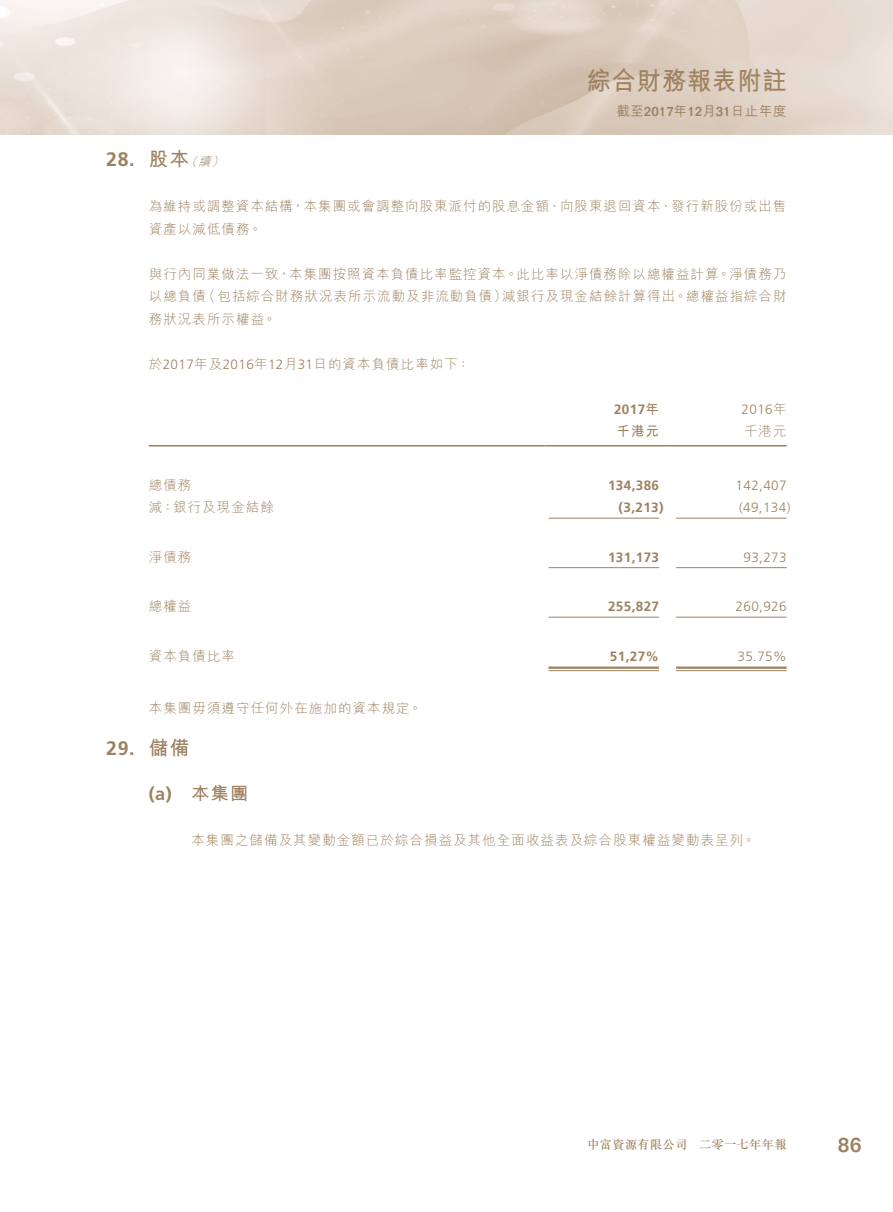
<style>
.page{position:relative;width:893px;height:1212px;background:#fff}
.page>*{position:absolute;margin:0;border:0;box-sizing:border-box;transform-origin:0 0}
.t1{font:700 25.5px "M Hei HK";letter-spacing:.035em;color:#9e815f;scale:.95 1}
.t2{font:500 21px "Folio Std";color:#9e815f}
.Heading_1{font:700 19.5px "Frutiger LT Std";color:#9e815f}
.Heading_1-2{font:700 19.5px "M Hei HK";color:#9e815f}
.Heading_2{font:700 18px "M Hei HK";color:#9e815f}
.Heading_2-2{font:700 18px "Frutiger LT Std";color:#9e815f}
.Body_Text{font:300 13.5px/22.5px "M Hei HK";letter-spacing:.075em;color:#9e815f}
.Body_Text-2{font:300 13.5px "Frutiger LT Std";letter-spacing:.03em;color:#9e815f}
.Body_Text-3{font:700 13.5px "Frutiger LT Std";letter-spacing:.03em;color:#9e815f}
.t3{font:500 13.5px "M Hei HK";letter-spacing:.05em;color:#9e815f}
.Body_Text-4{font:700 13.5px "M Hei HK";color:#9e815f}
.t4{font:500 12px "M Sung HK";letter-spacing:.045em;color:#9e815f}
.Heading_1-3{font:italic 300 12px "M Hei HK";color:#9e815f}
.s1{font-family:"Folio Std"}
.s2{font-family:"Frutiger LT Std"}
.s3{font-family:"M Hei HK"}
</style>
<div class="page">
<img style="left:0;top:0;width:1px;height:134px">
<hr style="left:149px;top:445px;width:395px;height:1px;background:#9e815f">
<hr style="left:544px;top:445px;width:128px;height:1px;background:#9e815f">
<hr style="left:672px;top:445px;width:115px;height:1px;background:#9e815f">
<hr style="left:549px;top:518px;width:110px;height:1px;background:#9e815f">
<hr style="left:676px;top:518px;width:111px;height:1px;background:#9e815f">
<hr style="left:549px;top:567px;width:110px;height:1px;background:#9e815f">
<hr style="left:676px;top:567px;width:111px;height:1px;background:#9e815f">
<hr style="left:549px;top:617px;width:110px;height:1px;background:#9e815f">
<hr style="left:676px;top:617px;width:111px;height:1px;background:#9e815f">
<hr style="left:549px;top:666px;width:110px;height:3px;background:#9e815f">
<hr style="left:549px;top:670px;width:110px;height:1px;background:#9e815f">
<hr style="left:676px;top:666px;width:111px;height:3px;background:#9e815f">
<hr style="left:676px;top:670px;width:111px;height:1px;background:#9e815f">
<p class="Heading_1" style="left:106px;top:148px;width:30px">28.</p>
<p class="Heading_1-2" style="left:149px;top:145px;width:42px">股本</p>
<p class="Heading_1-3" style="left:185px;top:156px;width:30px">（續</p>
<p class="Heading_1-3" style="left:212px;top:156px;width:17px">(</p>
<h1 class="t1" style="left:587px;top:62px;width:212px">綜合財務報表附註</h1>
<p class="t3" style="left:616px;top:101px;width:172px">截至<span class="s1">2017</span>年<span class="s1">12</span>月<span class="s1">31</span>日止年度</p>
<p class="Body_Text" style="left:149px;top:195px;width:639px">為維持或調整資本結構，本集團或會調整向股東派付的股息金額、向股東退回資本、發行新股份或出售資產以減低債務。</p>
<p class="Body_Text" style="left:149px;top:262px;width:639px;text-align:right">與行內同業做法一致，本集團按照資本負債比率監控資本。此比率以淨債務除以總權益計算。淨債務乃減銀行及現金結餘計算得出。總權益指綜合財</p>
<p class="Body_Text" style="left:202px;top:285px;width:306px">（包括綜合財務狀況表所示流動及非流動負債）</p>
<p class="Body_Text" style="left:149px;top:285px;width:129px">以總負債<br>務狀況表所示權益。</p>
<p class="Body_Text" style="left:149px;top:352px;width:323px">於<span class="s2">2017</span>年及<span class="s2">2016</span>年<span class="s2">12</span>月<span class="s2">31</span>日的資本負債比率如下：</p>
<p class="Body_Text-3" style="left:614px;top:401px;width:47px">2017<span class="s3">年</span></p>
<p class="Body_Text-4" style="left:616px;top:421px;width:44px">千港元</p>
<p class="Body_Text-2" style="left:742px;top:401px;width:47px">2016<span class="s3">年</span></p>
<p class="Body_Text" style="left:744px;top:420px;width:44px">千港元</p>
<p class="Heading_1" style="left:106px;top:737px;width:30px">29.</p>
<p class="Body_Text" style="left:149px;top:473px;width:44px">總債務</p>
<p class="Body_Text-3" style="left:608px;top:477px;width:53px">134,386</p>
<p class="Body_Text-2" style="left:736px;top:477px;width:53px">142,407</p>
<p class="Body_Text" style="left:149px;top:496px;width:127px">減：銀行及現金結餘</p>
<p class="Body_Text-3" style="left:619px;top:500px;width:47px">)3,213(</p>
<p class="Body_Text-2" style="left:739px;top:500px;width:53px">)49,134(</p>
<p class="Body_Text" style="left:149px;top:545px;width:44px">淨債務</p>
<p class="Body_Text-3" style="left:608px;top:549px;width:53px">131,173</p>
<p class="Body_Text-2" style="left:743px;top:549px;width:45px">93,273</p>
<p class="Body_Text" style="left:149px;top:595px;width:44px">總權益</p>
<p class="Body_Text-3" style="left:608px;top:599px;width:53px">255,827</p>
<p class="Body_Text-2" style="left:736px;top:599px;width:53px">260,926</p>
<p class="Body_Text" style="left:149px;top:644px;width:88px">資本負債比率</p>
<p class="Body_Text" style="left:149px;top:696px;width:275px">本集團毋須遵守任何外在施加的資本規定。</p>
<p class="Heading_1-2" style="left:149px;top:734px;width:42px">儲備</p>
<p class="Body_Text-3" style="left:610px;top:648px;width:51px">51,27%</p>
<p class="Body_Text-2" style="left:737px;top:648px;width:51px">35.75%</p>
<p class="Heading_2-2" style="left:149px;top:783px;width:25px">)a(</p>
<p class="Heading_2" style="left:191px;top:781px;width:58px">本集團</p>
<p class="Body_Text" style="left:191px;top:829px;width:566px">本集團之儲備及其變動金額已於綜合損益及其他全面收益表及綜合股東權益變動表呈列。</p>
<p class="t4" style="left:587px;top:1136px;width:101px">中富資源有限公司</p>
<p class="t4" style="left:699px;top:1136px;width:89px">二零一七年年報</p>
<h2 class="t2" style="left:838px;top:1132px;width:25px">86</h2>
</div>
